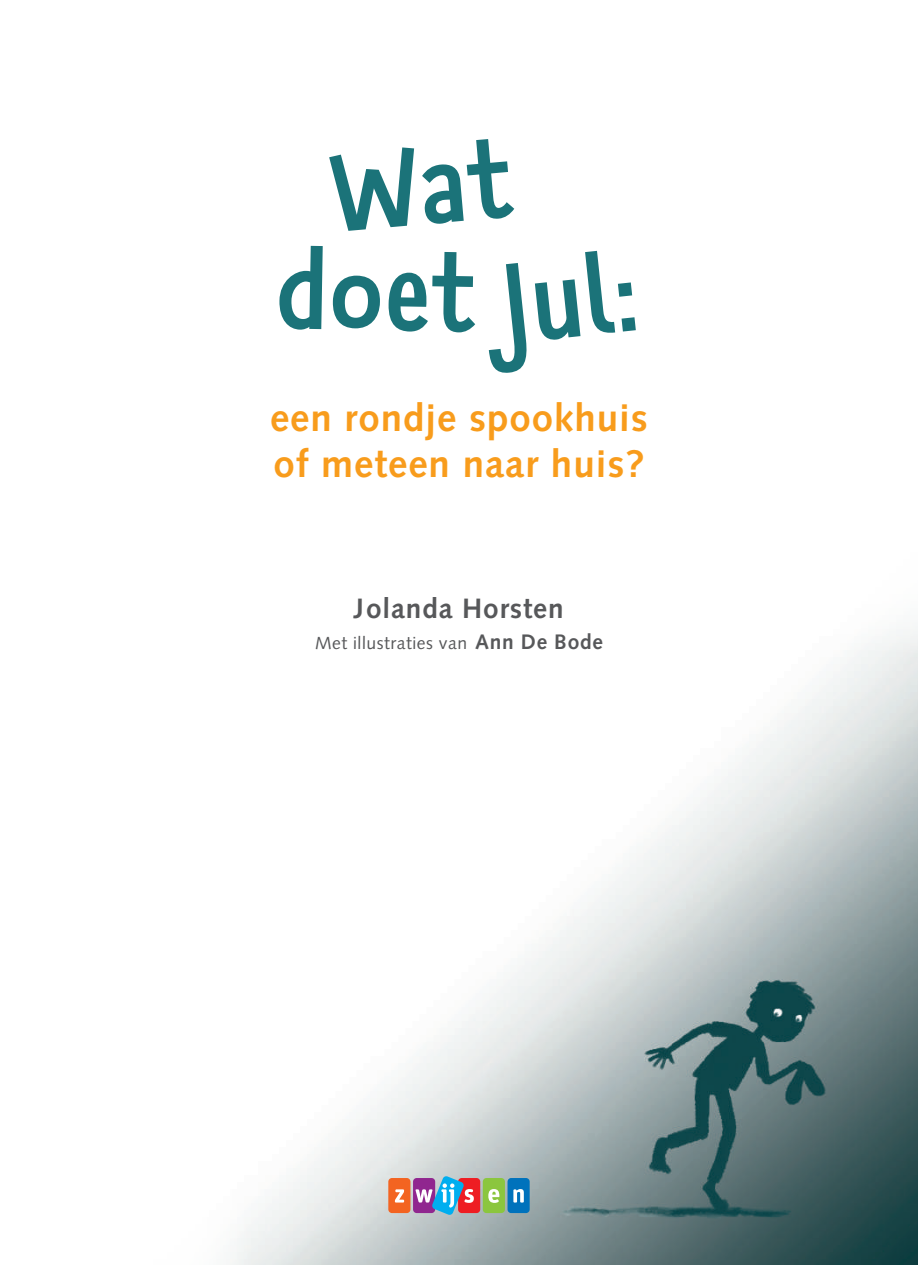
<style>
.page{position:relative;width:918px;height:1265px;background:#fff}
.page>*{position:absolute;margin:0;border:0;box-sizing:border-box;transform-origin:0 0}
.t1{font:700 110.95px "Tilburgs Ans";color:#1b7379}
.t2{font:700 38.5px/46.2px "Syntax LT Std";letter-spacing:.025em;color:#f89c1c}
.t3{font:700 28px "Syntax LT Std";letter-spacing:.03em;color:#57585a}
.t4{font:17.5px "Syntax LT Std";letter-spacing:.03em;color:#57585a}
.s1{font-weight:700;font-size:21px}
</style>
<div class="page">
<img style="left:232px;top:626px;width:686px;height:639px">
<div style="left:388px;top:1178px;width:22px;height:35px;background:#f36421;border-radius:4px"></div>
<div style="left:413px;top:1178px;width:22px;height:35px;background:#90268f;border-radius:4px"></div>
<div style="left:483px;top:1178px;width:22px;height:35px;background:#8bc63e;border-radius:4px"></div>
<div style="left:458px;top:1178px;width:22px;height:35px;background:#ee1d23;border-radius:4px"></div>
<div style="left:507px;top:1178px;width:23px;height:35px;background:#0072bc;border-radius:4px"></div>
<svg style="left:395px;top:1189px;width:9px;height:14px"></svg>
<svg style="left:415px;top:1176px;width:59px;height:39px"></svg>
<svg style="left:488px;top:1189px;width:11px;height:14px"></svg>
<svg style="left:513px;top:1189px;width:11px;height:14px"></svg>
<h1 class="t1" style="left:277px;top:212px;width:202px;rotate:1deg">doet</h1>
<h1 class="t1" style="left:484px;top:229px;width:148px;rotate:-6deg">Jul:</h1>
<p class="t2" style="left:270px;top:395px;width:379px">een rondje spookhuis of meteen naar huis?</p>
<p class="t3" style="left:354px;top:592px;width:211px">Jolanda Horsten</p>
<p class="t4" style="left:315px;top:633px;width:289px">Met illustraties van <span class="s1">Ann De Bode</span></p>
</div>
